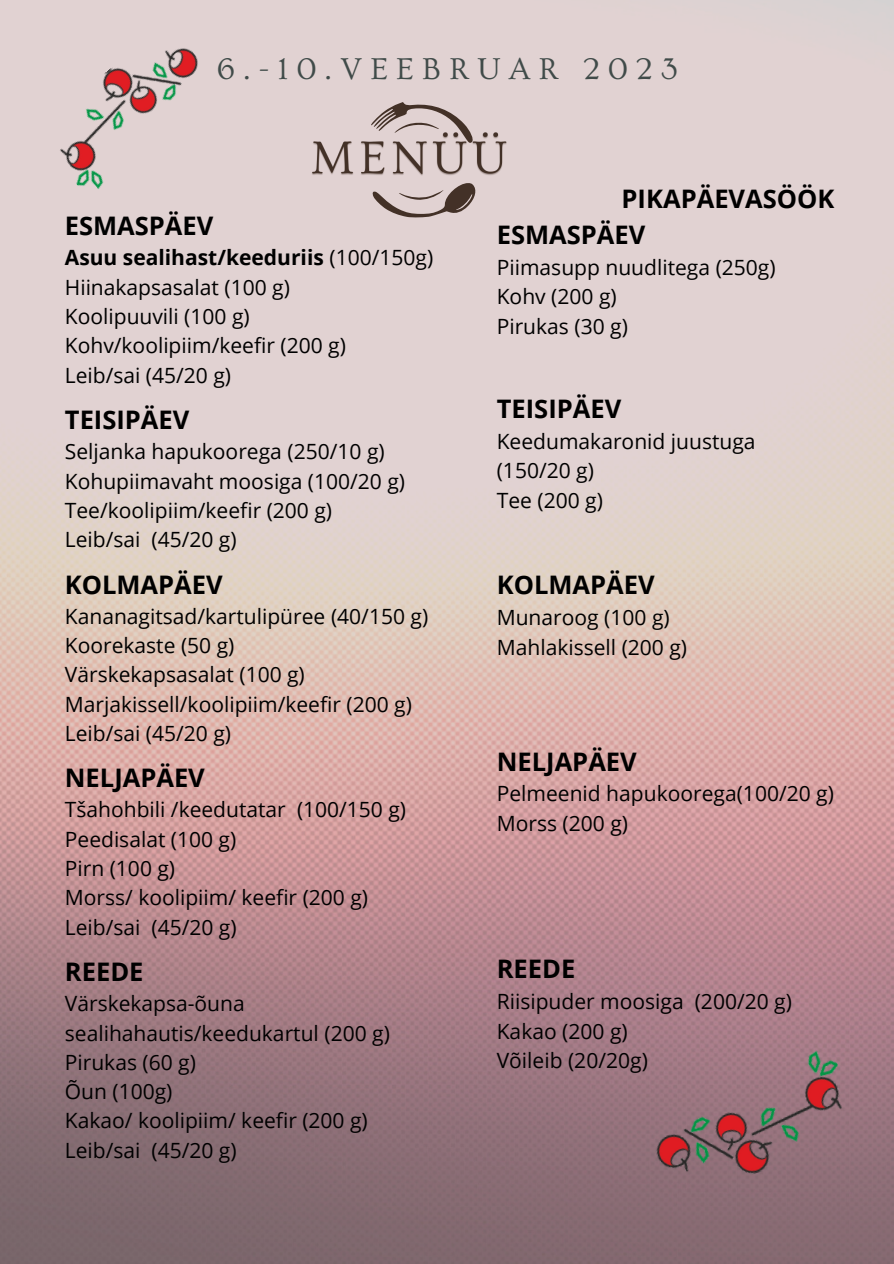
<style>
.page{position:relative;width:894px;height:1264px;background:#fff}
.page>*{position:absolute;margin:0;border:0;box-sizing:border-box;transform-origin:0 0}
.t1{font:31.5px "Ovo";letter-spacing:.26em;color:#404b49}
.t2{font:700 25.5px/35.7px "Open Sans";color:#000}
.t3{font:21px/29.2px "Open Sans";color:#000}
.s1{font-weight:700}
</style>
<div class="page">
<img style="left:0;top:0;width:893px;height:1263px">
<svg style="left:369px;top:102px;width:108px;height:116px;background:#b6a6a3"></svg>
<img style="left:628px;top:1043px;width:232px;height:159px">
<img style="left:308px;top:132px;width:206px;height:58px">
<img style="left:33px;top:16px;width:199px;height:182px">
<h1 class="t1" style="left:217px;top:52px;width:462px">6.-10.VEEBRUAR 2023</h1>
<p class="t2" style="left:65px;top:208px;width:150px">ESMASPÄEV</p>
<p class="t3" style="left:65px;top:243px;width:370px"><span class="s1">Asuu sealihast/keeduriis</span> (100/150g)<br>Hiinakapsasalat (100 g)<br>Koolipuuvili (100 g)<br>Kohv/koolipiim/keefir (200 g)<br>Leib/sai (45/20 g)</p>
<p class="t2" style="left:65px;top:401px;width:126px">TEISIPÄEV</p>
<p class="t3" style="left:65px;top:436px;width:341px">Seljanka hapukoorega (250/10 g)<br>Kohupiimavaht moosiga (100/20 g)<br>Tee/koolipiim/keefir (200 g)<br>Leib/sai (45/20 g)</p>
<p class="t2" style="left:65px;top:566px;width:159px">KOLMAPÄEV</p>
<p class="t3" style="left:65px;top:601px;width:365px">Kananagitsad/kartulipüree (40/150 g)<br>Koorekaste (50 g)<br>Värskekapsasalat (100 g)<br>Marjakissell/koolipiim/keefir (200 g)<br>Leib/sai (45/20 g)</p>
<p class="t2" style="left:65px;top:759px;width:141px">NELJAPÄEV</p>
<p class="t3" style="left:65px;top:794px;width:342px">Tšahohbili /keedutatar (100/150 g)<br>Peedisalat (100 g)<br>Pirn (100 g)<br>Morss/ koolipiim/ keefir (200 g)<br>Leib/sai (45/20 g)</p>
<p class="t2" style="left:65px;top:953px;width:80px">REEDE</p>
<p class="t3" style="left:65px;top:988px;width:326px">Värskekapsa-õuna sealihahautis/keedukartul (200 g)<br>Pirukas (60 g)<br>Õun (100g)<br>Kakao/ koolipiim/ keefir (200 g)<br>Leib/sai (45/20 g)</p>
<p class="t2" style="left:496px;top:180px;width:339px;text-indent:125px">PIKAPÄEVASÖÖK<br>ESMASPÄEV</p>
<p class="t3" style="left:496px;top:252px;width:280px">Piimasupp nuudlitega (250g)<br>Kohv (200 g)<br>Pirukas (30 g)</p>
<p class="t2" style="left:496px;top:390px;width:126px">TEISIPÄEV</p>
<p class="t3" style="left:496px;top:426px;width:260px">Keedumakaronid juustuga (150/20 g)<br>Tee (200 g)</p>
<p class="t2" style="left:496px;top:566px;width:159px">KOLMAPÄEV</p>
<p class="t3" style="left:496px;top:602px;width:192px">Munaroog (100 g)<br>Mahlakissell (200 g)</p>
<p class="t2" style="left:496px;top:743px;width:142px">NELJAPÄEV</p>
<p class="t3" style="left:496px;top:778px;width:338px">Pelmeenid hapukoorega(100/20 g)<br>Morss (200 g)</p>
<p class="t2" style="left:496px;top:950px;width:80px">REEDE</p>
<p class="t3" style="left:496px;top:986px;width:297px">Riisipuder moosiga (200/20 g)<br>Kakao (200 g)<br>Võileib (20/20g)</p>
</div>
